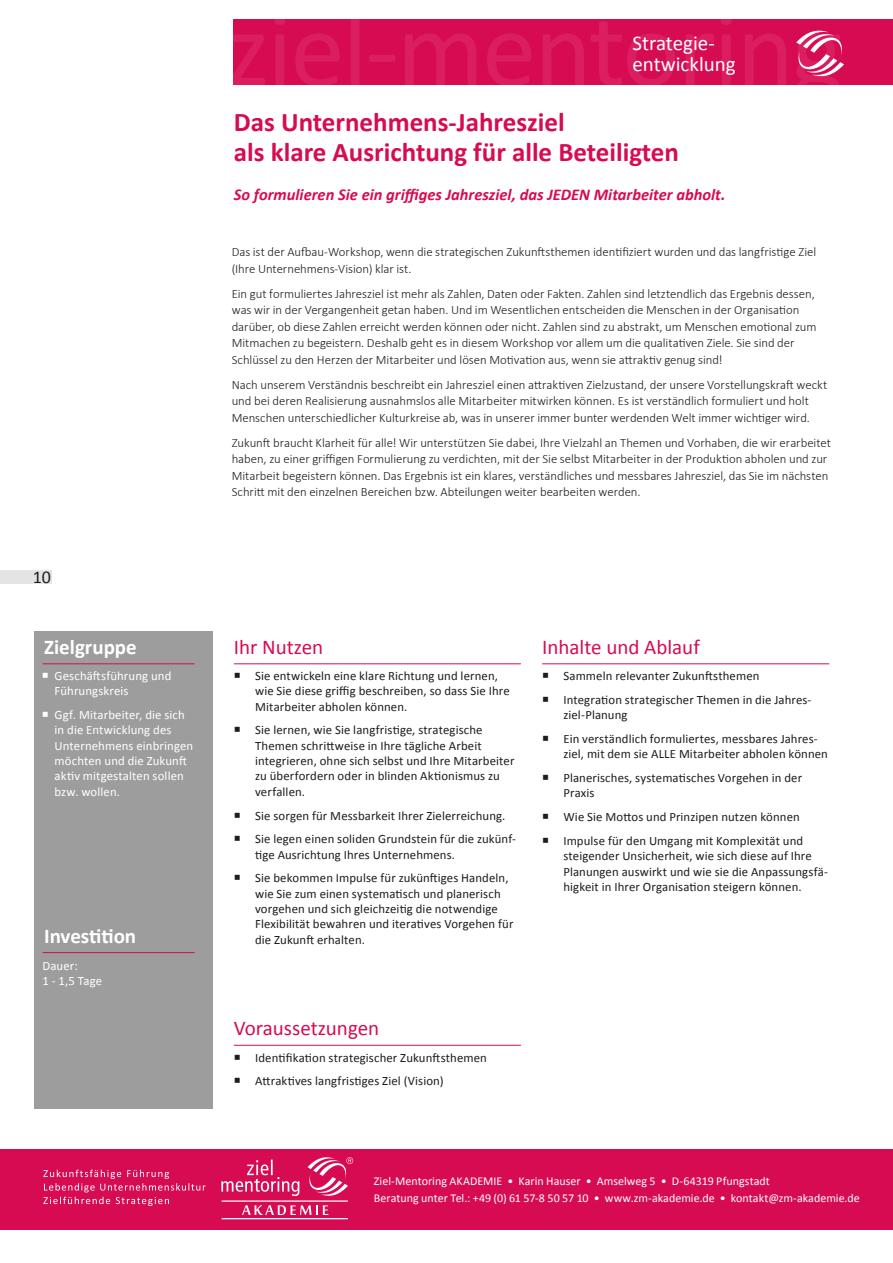
<style>
.page{position:relative;width:893px;height:1263px;background:#fff}
.page>*{position:absolute;margin:0;border:0;box-sizing:border-box;transform-origin:0 0}
.t1{font:700 27px/30px "Calibri";color:#d70b52}
.t2{font:21px "Calibri";color:#d70b52}
.t3{font:700 21px "Calibri";color:#fff}
.t4{font:21px/21.1px "Calibri";color:#fff}
.t5{font:18px "Calibri";color:#1d1d1b}
.t6{font:italic 700 16.5px "Calibri";color:#d70b52}
.t7{font:300 12.75px/16.5px "Calibri";letter-spacing:-.005em;color:#1d1d1b}
.t8{font:12.75px/15.3px "Calibri";letter-spacing:.01em;color:#1d1d1b}
.t9{font:12.75px/15.3px "Calibri";letter-spacing:.01em;color:#fff}
.t10{font:12px/16.5px "Calibri";color:#fff}
</style>
<div class="page">
<div style="left:34px;top:631px;width:179px;height:478px;background:#9d9d9d"></div>
<hr style="left:234px;top:663px;width:287px;height:1px;background:#d70b52">
<hr style="left:43px;top:663px;width:152px;height:1px;background:#d70b52">
<hr style="left:43px;top:952px;width:152px;height:1px;background:#d70b52">
<hr style="left:542px;top:663px;width:287px;height:1px;background:#d70b52">
<hr style="left:234px;top:1045px;width:287px;height:1px;background:#d70b52">
<div style="left:0;top:570px;width:51px;height:13px;background:#e4e4e3"></div>
<div style="left:0;top:1149px;width:893px;height:80px;background:#d70b52"></div>
<svg style="left:242px;top:1205px;width:86px;height:10px"></svg>
<hr style="left:222px;top:1200px;width:126px;height:2px;background:#fff">
<hr style="left:222px;top:1218px;width:126px;height:1px;background:#fff">
<svg style="left:221px;top:1157px;width:132px;height:40px"></svg>
<svg style="left:43px;top:1169px;width:163px;height:37px"></svg>
<div style="left:234px;top:20px;width:659px;height:65px;background:#d70b52"></div>
<svg style="left:233px;top:19px;width:607px;height:66px"></svg>
<svg style="left:790px;top:27px;width:54px;height:53px"></svg>
<h2 class="t4" style="left:632px;top:33px;width:105px">Strategie&shy;entwicklung</h2>
<h1 class="t1" style="left:234px;top:107px;width:447px">Das Unternehmens-Jahresziel<br>als klare Ausrichtung für alle Beteiligten</h1>
<p class="t6" style="left:234px;top:184px;width:493px">So formulieren Sie ein griffiges Jahresziel, das JEDEN Mitarbeiter abholt.</p>
<h3 class="t5" style="left:33px;top:566px;width:20px">10</h3>
<p class="t7" style="left:232px;top:243px;width:586px">Das ist der Aufbau-Workshop, wenn die strategischen Zukunftsthemen identifiziert wurden und das langfristige Ziel (Ihre Unternehmens-Vision) klar ist.</p>
<p class="t7" style="left:232px;top:285px;width:586px">Ein gut formuliertes Jahresziel ist mehr als Zahlen, Daten oder Fakten. Zahlen sind letztendlich das Ergebnis dessen, was wir in der Vergangenheit getan haben. Und im Wesentlichen entscheiden die Menschen in der Organisation darüber, ob diese Zahlen erreicht werden können oder nicht. Zahlen sind zu abstrakt, um Menschen emotional zum Mitmachen zu begeistern. Deshalb geht es in diesem Workshop vor allem um die qualitativen Ziele. Sie sind der Schlüssel zu den Herzen der Mitarbeiter und lösen Motivation aus, wenn sie attraktiv genug sind!</p>
<p class="t7" style="left:232px;top:376px;width:597px">Nach unserem Verständnis beschreibt ein Jahresziel einen attraktiven Zielzustand, der unsere Vorstellungskraft weckt und bei deren Realisierung ausnahmslos alle Mitarbeiter mitwirken können. Es ist verständlich formuliert und holt<br>Menschen unterschiedlicher Kulturkreise ab, was in unserer immer bunter werdenden Welt immer wichtiger wird.</p>
<p class="t7" style="left:232px;top:434px;width:601px">Zukunft braucht Klarheit für alle! Wir unterstützen Sie dabei, Ihre Vielzahl an Themen und Vorhaben, die wir erarbeitet haben, zu einer griffigen Formulierung zu verdichten, mit der Sie selbst Mitarbeiter in der Produktion abholen und zur Mitarbeit begeistern können. Das Ergebnis ist ein klares, verständliches und messbares Jahresziel, das Sie im nächsten Schritt mit den einzelnen Bereichen bzw. Abteilungen weiter bearbeiten werden.</p>
<h2 class="t3" style="left:44px;top:633px;width:94px">Zielgruppe</h2>
<h2 class="t2" style="left:234px;top:633px;width:91px">Ihr Nutzen</h2>
<p class="t9" style="left:55px;top:668px;width:118px">Geschäftsführung und<br>Führungskreis</p>
<p class="t9" style="left:55px;top:707px;width:140px">Ggf. Mitarbeiter, die sich in die Entwicklung des<br>Unternehmens einbringen möchten und die Zukunft aktiv mitgestalten sollen bzw. wollen.</p>
<h2 class="t3" style="left:44px;top:923px;width:94px">Investition</h2>
<p class="t9" style="left:43px;top:958px;width:61px">Dauer:<br>1 - 1,5 Tage</p>
<p class="t8" style="left:255px;top:668px;width:256px">Sie entwickeln eine klare Richtung und lernen, wie Sie diese griffig beschreiben, so dass Sie Ihre<br>Mitarbeiter abholen können.</p>
<p class="t8" style="left:255px;top:723px;width:261px">Sie lernen, wie Sie langfristige, strategische Themen schrittweise in Ihre tägliche Arbeit integrieren, ohne sich selbst und Ihre Mitarbeiter zu überfordern oder in blinden Aktionismus zu verfallen.</p>
<p class="t8" style="left:255px;top:803px;width:262px;line-height:23.9px">Sie sorgen für Messbarkeit Ihrer Zielerreichung.<br>Sie legen einen soliden Grundstein für die zukünf-</p>
<p class="t8" style="left:255px;top:842px;width:255px;line-height:23.9px">tige Ausrichtung Ihres Unternehmens.<br>Sie bekommen Impulse für zukünftiges Handeln,</p>
<p class="t8" style="left:255px;top:886px;width:260px">wie Sie zum einen systematisch und planerisch vorgehen und sich gleichzeitig die notwendige Flexibilität bewahren und iteratives Vorgehen für die Zukunft erhalten.</p>
<h2 class="t2" style="left:234px;top:1015px;width:147px">Voraussetzungen</h2>
<p class="t8" style="left:255px;top:1045px;width:233px;line-height:23.9px">Identifikation strategischer Zukunftsthemen<br>Attraktives langfristiges Ziel (Vision)</p>
<h2 class="t2" style="left:542px;top:633px;width:159px">Inhalte und Ablauf</h2>
<p class="t8" style="left:563px;top:664px;width:250px;line-height:23.9px">Sammeln relevanter Zukunftsthemen<br>Integration strategischer Themen in die Jahres-</p>
<p class="t8" style="left:563px;top:703px;width:256px;line-height:23.9px">ziel-Planung<br>Ein verständlich formuliertes, messbares Jahres-</p>
<p class="t8" style="left:563px;top:742px;width:266px;line-height:23.9px">ziel, mit dem sie ALLE Mitarbeiter abholen können<br>Planerisches, systematisches Vorgehen in der</p>
<p class="t8" style="left:563px;top:781px;width:241px;line-height:23.9px">Praxis<br>Wie Sie Mottos und Prinzipen nutzen können<br>Impulse für den Umgang mit Komplexität und</p>
<p class="t8" style="left:563px;top:848px;width:266px">steigender Unsicherheit, wie sich diese auf Ihre<br>Planungen auswirkt und wie sie die Anpassungsfä&shy;higkeit in Ihrer Organisation steigern können.</p>
<p class="t10" style="left:374px;top:1173px;width:487px">Ziel-Mentoring AKADEMIE • Karin Hauser • Amselweg 5 • D-64319 Pfungstadt<br>Beratung unter Tel.: +49 (0) 61 57-8 50 57 10 • www.zm-akademie.de • kontakt@zm-akademie.de</p>
</div>
